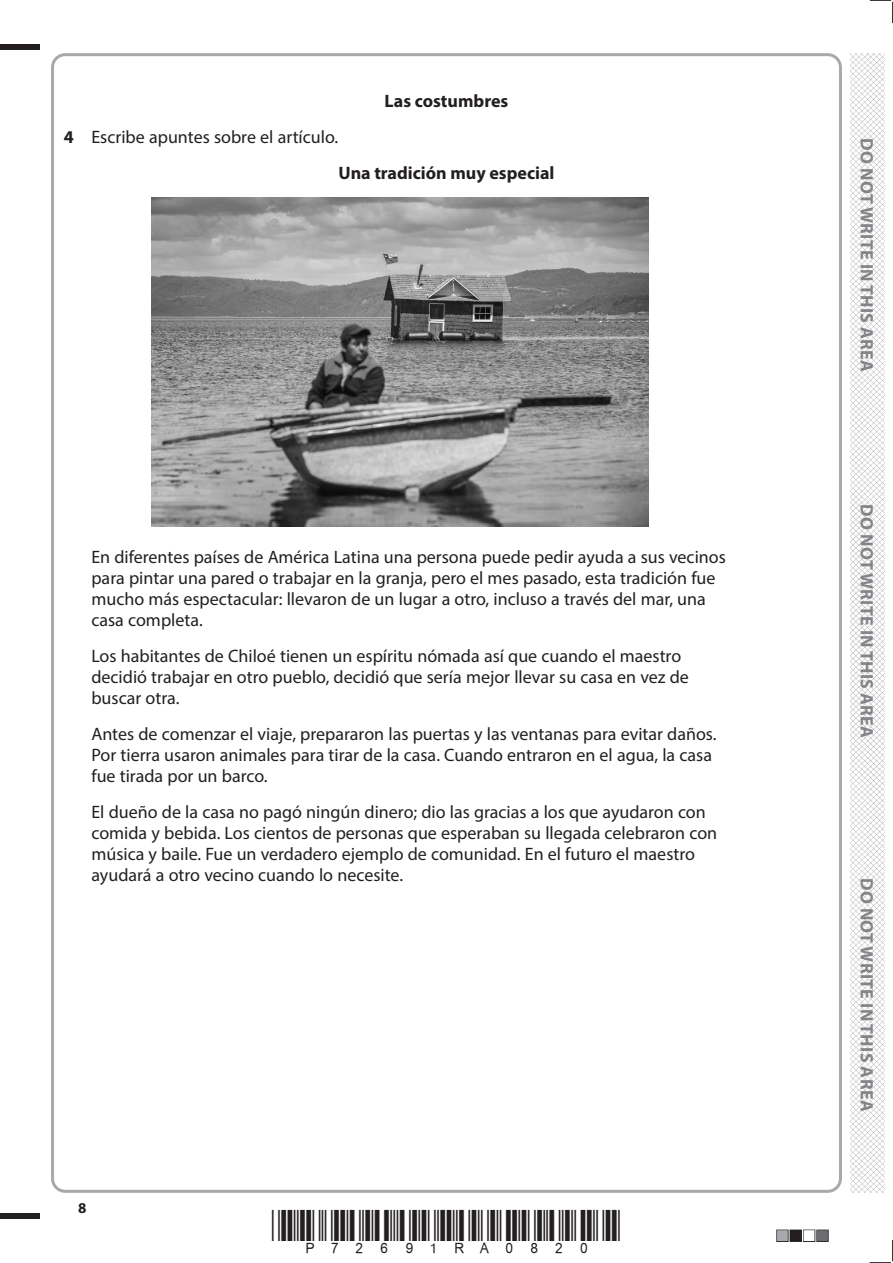
<style>
.page{position:relative;width:893px;height:1263px;background:#fff}
.page>*{position:absolute;margin:0;border:0;box-sizing:border-box;transform-origin:0 0}
.t1{font:18px/21px "Myriad Pro";color:#231f20}
.t2{font:700 18px "Myriad Pro";letter-spacing:.02em;color:#808285}
.t3{font:700 18px "Myriad Pro";color:#231f20}
.t4{font:700 15px "Myriad Pro";color:#231f20}
.s1{font-weight:700}
</style>
<div class="page">
<div style="left:0;top:44px;width:40px;height:5px;background:#231f20"></div>
<div style="left:0;top:1214px;width:40px;height:5px;background:#231f20"></div>
<svg style="left:870px;top:0;width:23px;height:23px"></svg>
<svg style="left:870px;top:1240px;width:23px;height:23px"></svg>
<img style="left:850px;top:53px;width:34px;height:1140px">
<img style="left:151px;top:198px;width:497px;height:328px">
<p class="t1" style="left:64px;top:126px;width:276px"><span class="s1">4</span> Escribe apuntes sobre el artículo.</p>
<p class="t3" style="left:385px;top:89px;width:125px">Las costumbres</p>
<p class="t3" style="left:338px;top:161px;width:218px">Una tradición muy especial</p>
<p class="t1" style="left:91px;top:546px;width:636px">En diferentes países de América Latina una persona puede pedir ayuda a sus vecinos para pintar una pared o trabajar en la granja, pero el mes pasado, esta tradición fue mucho más espectacular: llevaron de un lugar a otro, incluso a través del mar, una casa completa.</p>
<p class="t1" style="left:91px;top:645px;width:599px">Los habitantes de Chiloé tienen un espíritu nómada así que cuando el maestro decidió trabajar en otro pueblo, decidió que sería mejor llevar su casa en vez de buscar otra.</p>
<p class="t1" style="left:91px;top:723px;width:627px">Antes de comenzar el viaje, prepararon las puertas y las ventanas para evitar daños.<br>Por tierra usaron animales para tirar de la casa. Cuando entraron en el agua, la casa fue tirada por un barco.</p>
<p class="t1" style="left:91px;top:801px;width:627px">El dueño de la casa no pagó ningún dinero; dio las gracias a los que ayudaron con comida y bebida. Los cientos de personas que esperaban su llegada celebraron con música y baile. Fue un verdadero ejemplo de comunidad. En el futuro el maestro ayudará a otro vecino cuando lo necesite.</p>
<p class="t4" style="left:78px;top:1198px;width:10px">8</p>
<p class="t2" style="left:878px;top:138px;width:235px;rotate:90deg">DO NOT WRITE IN THIS AREA</p>
<p class="t2" style="left:878px;top:504px;width:235px;rotate:90deg">DO NOT WRITE IN THIS AREA</p>
<p class="t2" style="left:878px;top:878px;width:235px;rotate:90deg">DO NOT WRITE IN THIS AREA</p>
</div>
